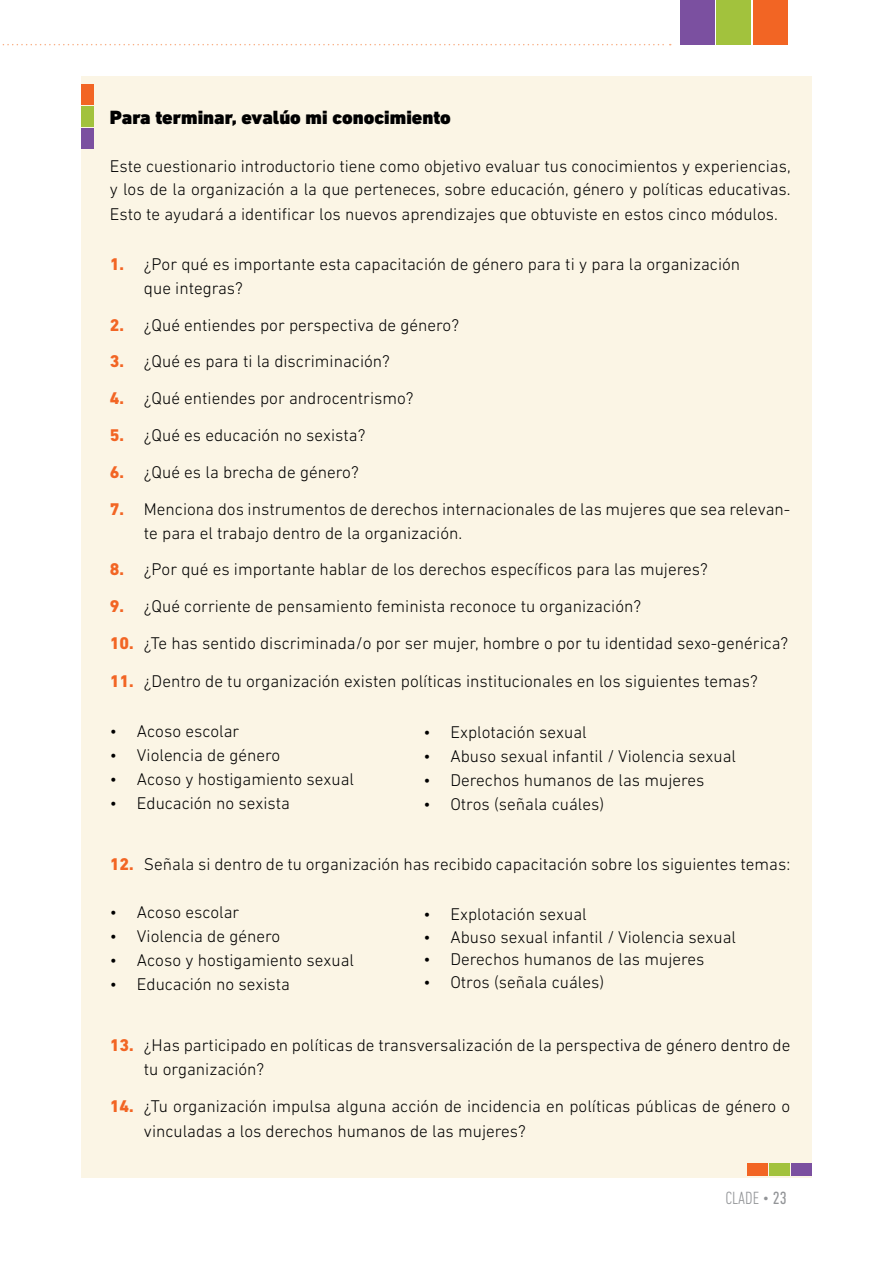
<style>
.page{position:relative;width:893px;height:1263px;background:#fff}
.page>*{position:absolute;margin:0;border:0;box-sizing:border-box;transform-origin:0 0}
.t1{font:900 19.5px "DIN Next LT Pro";color:#000}
.t2{font:300 condensed 18px "DIN Next LT Pro";color:#939598}
.t3{font:300 17.25px/24px "DIN Next LT Pro";color:#000}
.s1{font-weight:800;color:#f26524}
.s2{font-weight:400}
</style>
<div class="page">
<div style="left:753px;top:0;width:35px;height:45px;background:#f26524"></div>
<div style="left:716px;top:0;width:35px;height:45px;background:#a2c23d"></div>
<div style="left:680px;top:0;width:34px;height:45px;background:#7b50a0"></div>
<svg style="left:2px;top:44px;width:669px;height:1px"></svg>
<div style="left:81px;top:77px;width:731px;height:1101px;background:#fbf5e5"></div>
<div style="left:81px;top:84px;width:13px;height:21px;background:#f26524"></div>
<div style="left:81px;top:106px;width:13px;height:21px;background:#a2c23d"></div>
<div style="left:81px;top:128px;width:13px;height:21px;background:#7b50a0"></div>
<div style="left:747px;top:1163px;width:21px;height:13px;background:#f26524"></div>
<div style="left:769px;top:1163px;width:21px;height:13px;background:#a2c23d"></div>
<div style="left:791px;top:1163px;width:21px;height:13px;background:#7b50a0"></div>
<p class="t1" style="left:110px;top:105px;width:342px">Para terminar, evalúo mi conocimiento</p>
<p class="t3" style="left:110px;top:155px;width:682px;line-height:22.5px">Este cuestionario introductorio tiene como objetivo evaluar tus conocimientos y experiencias, y los de la organización a la que perteneces, sobre educación, género y políticas educativas.</p>
<p class="t3" style="left:110px;top:202px;width:669px">Esto te ayudará a identificar los nuevos aprendizajes que obtuviste en estos cinco módulos.</p>
<p class="t3" style="left:144px;top:252px;width:598px;text-indent:-34px"><span class="s1">1.</span> ¿Por qué es importante esta capacitación de género para ti y para la organización que integras?</p>
<p class="t3" style="left:110px;top:313px;width:351px"><span class="s1">2.</span> ¿Qué entiendes por perspectiva de género?</p>
<p class="t3" style="left:110px;top:349px;width:281px"><span class="s1">3.</span> ¿Qué es para ti la discriminación?</p>
<p class="t3" style="left:110px;top:386px;width:305px"><span class="s1">4.</span> ¿Qué entiendes por androcentrismo?</p>
<p class="t3" style="left:110px;top:423px;width:257px"><span class="s1">5.</span> ¿Qué es educación no sexista?</p>
<p class="t3" style="left:110px;top:460px;width:250px"><span class="s1">6.</span> ¿Qué es la brecha de género?</p>
<p class="t3" style="left:144px;top:496px;width:648px;text-indent:-34px"><span class="s1">7.</span> Menciona dos instrumentos de derechos internacionales de las mujeres que sea relevan&shy;te para el trabajo dentro de la organización.</p>
<p class="t3" style="left:110px;top:557px;width:599px"><span class="s1">8.</span> ¿Por qué es importante hablar de los derechos específicos para las mujeres?</p>
<p class="t3" style="left:110px;top:594px;width:533px"><span class="s1">9.</span> ¿Qué corriente de pensamiento feminista reconoce tu organización?</p>
<p class="t3" style="left:110px;top:631px;width:680px"><span class="s1">10.</span> ¿Te has sentido discriminada/o por ser mujer, hombre o por tu identidad sexo-genérica?</p>
<p class="t3" style="left:110px;top:669px;width:649px"><span class="s1">11.</span> ¿Dentro de tu organización existen políticas institucionales en los siguientes temas?</p>
<p class="t3" style="left:110px;top:719px;width:131px">• Acoso escolar</p>
<p class="t3" style="left:110px;top:743px;width:172px">• Violencia de género</p>
<p class="t3" style="left:110px;top:767px;width:246px">• Acoso y hostigamiento sexual</p>
<p class="t3" style="left:110px;top:791px;width:182px">• Educación no sexista</p>
<p class="t3" style="left:423px;top:719px;width:165px">• Explotación sexual</p>
<p class="t3" style="left:423px;top:743px;width:314px">• Abuso sexual infantil / Violencia sexual</p>
<p class="t3" style="left:423px;top:767px;width:283px">• Derechos humanos de las mujeres</p>
<p class="t3" style="left:423px;top:791px;width:182px">• Otros (señala cuáles)</p>
<p class="t3" style="left:110px;top:852px;width:682px"><span class="s1">12.</span> Señala si dentro de tu organización has recibido capacitación sobre los siguientes temas:</p>
<p class="t3" style="left:110px;top:900px;width:131px">• Acoso escolar</p>
<p class="t3" style="left:110px;top:924px;width:172px">• Violencia de género</p>
<p class="t3" style="left:110px;top:948px;width:246px">• Acoso y hostigamiento sexual</p>
<p class="t3" style="left:110px;top:972px;width:182px">• Educación no sexista</p>
<p class="t3" style="left:423px;top:902px;width:165px">• Explotación sexual</p>
<p class="t3" style="left:423px;top:924px;width:314px">• Abuso sexual infantil / Violencia sexual</p>
<p class="t3" style="left:423px;top:947px;width:283px">• Derechos humanos de las mujeres</p>
<p class="t3" style="left:423px;top:969px;width:182px">• Otros (señala cuáles)</p>
<p class="t3" style="left:144px;top:1033px;width:648px;text-indent:-34px"><span class="s1">13.</span> ¿Has participado en políticas de transversalización de la perspectiva de género dentro de tu organización?</p>
<p class="t3" style="left:144px;top:1093px;width:648px;line-height:25.8px;text-indent:-34px"><span class="s1">14.</span> ¿Tu organización impulsa alguna acción de incidencia en políticas públicas de género o vinculadas a los derechos humanos de las mujeres?</p>
<p class="t2" style="left:725px;top:1188px;width:63px">CLADE • <span class="s2">23</span></p>
</div>
